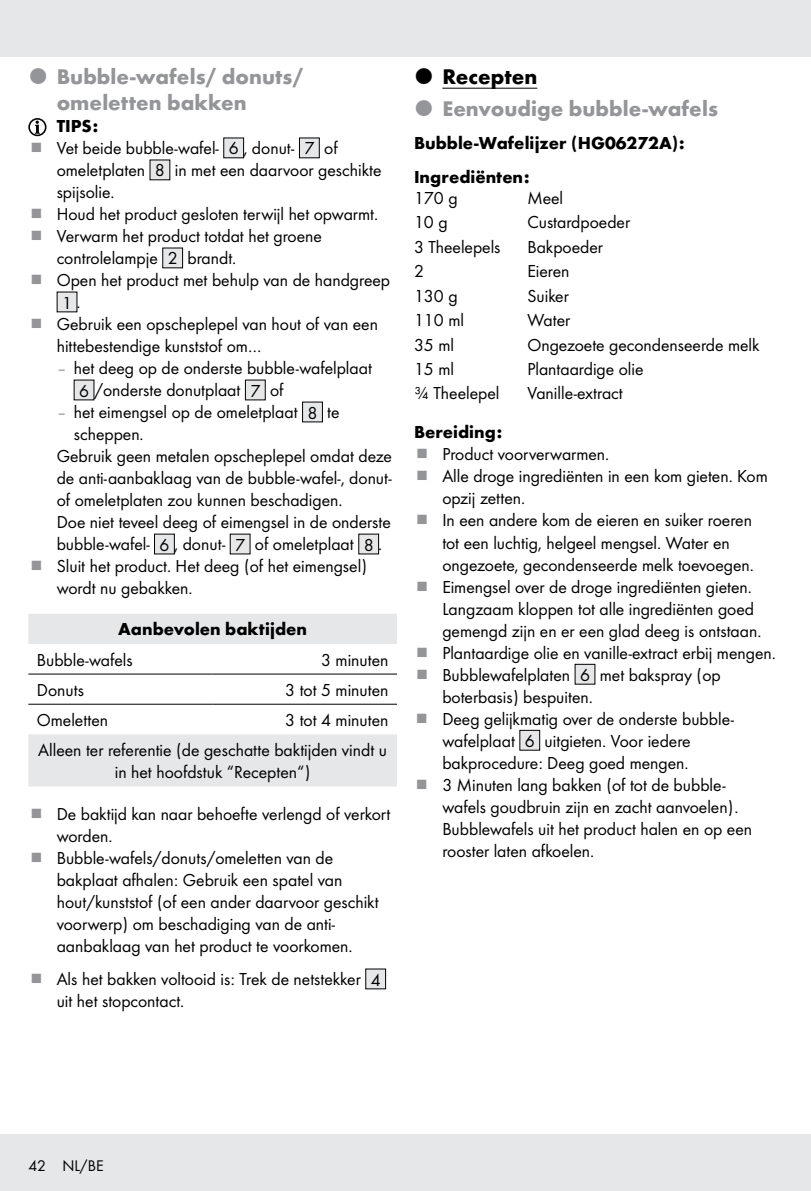
<style>
.page{position:relative;width:811px;height:1191px;background:#fff}
.page>*{position:absolute;margin:0;border:0;box-sizing:border-box;transform-origin:0 0}
.t1{font:700 22px/26px "Futura";color:#939598}
.t2{font:700 22px "Futura";color:#000}
.t3{font:18px/22px "Futura Boo";color:#000}
.t4{font:700 18px/33.4px "Futura";color:#000}
.t5{font:16px "Futura Boo";color:#000}
.s1{color:#939598}
</style>
<div class="page">
<div style="left:0;top:1134px;width:811px;height:57px;background:#e6e7e8"></div>
<div style="left:0;top:0;width:811px;height:57px;background:#e6e7e8"></div>
<div style="left:28px;top:118px;width:18px;height:18px;border:2px solid #000;border-radius:50%"></div>
<svg style="left:35px;top:120px;width:5px;height:14px"></svg>
<div style="left:224px;top:138px;width:20px;height:20px;background:#e6e7e8"></div>
<div style="left:223px;top:138px;width:21px;height:20px;border:1px solid #000"></div>
<div style="left:299px;top:138px;width:20px;height:20px;background:#e6e7e8"></div>
<div style="left:299px;top:138px;width:21px;height:20px;border:1px solid #000"></div>
<div style="left:150px;top:160px;width:20px;height:20px;background:#e6e7e8"></div>
<div style="left:163px;top:248px;width:20px;height:20px;background:#e6e7e8"></div>
<div style="left:162px;top:248px;width:21px;height:20px;border:1px solid #000"></div>
<div style="left:57px;top:292px;width:20px;height:20px;background:#e6e7e8"></div>
<div style="left:74px;top:380px;width:20px;height:20px;background:#e6e7e8"></div>
<div style="left:245px;top:380px;width:20px;height:20px;background:#e6e7e8"></div>
<div style="left:245px;top:380px;width:21px;height:20px;border:1px solid #000"></div>
<div style="left:302px;top:402px;width:20px;height:20px;background:#e6e7e8"></div>
<div style="left:302px;top:402px;width:21px;height:20px;border:1px solid #000"></div>
<div style="left:154px;top:534px;width:20px;height:20px;background:#e6e7e8"></div>
<div style="left:154px;top:534px;width:21px;height:20px;border:1px solid #000"></div>
<div style="left:230px;top:534px;width:20px;height:20px;background:#e6e7e8"></div>
<div style="left:359px;top:534px;width:19px;height:20px;background:#e6e7e8"></div>
<div style="left:358px;top:534px;width:21px;height:20px;border:1px solid #000"></div>
<svg style="left:28px;top:614px;width:369px;height:172px"></svg>
<hr style="left:28px;top:673px;width:185px;height:1px;background:#000">
<hr style="left:213px;top:673px;width:184px;height:1px;background:#000">
<hr style="left:28px;top:703px;width:185px;height:1px;background:#000">
<hr style="left:213px;top:703px;width:184px;height:1px;background:#000">
<div style="left:366px;top:969px;width:19px;height:19px;background:#e6e7e8"></div>
<div style="left:365px;top:968px;width:21px;height:21px;border:1px solid #000"></div>
<hr style="left:442px;top:88px;width:95px;height:1px;background:#000">
<div style="left:575px;top:664px;width:20px;height:20px;background:#e6e7e8"></div>
<div style="left:520px;top:730px;width:20px;height:20px;background:#e6e7e8"></div>
<div style="left:519px;top:730px;width:21px;height:20px;border:1px solid #000"></div>
<p class="t1" style="left:57px;top:62px;width:248px">Bubble-wafels/ donuts/ omeletten bakken</p>
<p class="t4" style="left:57px;top:108px;width:43px">TIPS:</p>
<p class="t3" style="left:57px;top:136px;width:335px">Vet beide bubble-wafel- 6 , donut- 7 of omeletplaten 8 in met een daarvoor geschikte spijsolie.<br>Houd het product gesloten terwijl het opwarmt.<br>Verwarm het product totdat het groene controlelampje 2 brandt.<br>Open het product met behulp van de handgreep<br>1 .<br>Gebruik een opscheplepel van hout of van een hittebestendige kunststof om…</p>
<p class="t3" style="left:79px;top:356px;width:294px;text-indent:-22px"><span class="s1">–</span> het deeg op de onderste bubble-wafelplaat<br>6 /onderste donutplaat 7 of</p>
<p class="t3" style="left:57px;top:400px;width:284px"><span class="s1">–</span> het eimengsel op de omeletplaat 8 te</p>
<p class="t3" style="left:74px;top:422px;width:69px">scheppen.</p>
<p class="t3" style="left:57px;top:444px;width:337px">Gebruik geen metalen opscheplepel omdat deze</p>
<p class="t3" style="left:57px;top:466px;width:337px">de anti-aanbaklaag van de bubble-wafel-, donut-</p>
<p class="t3" style="left:57px;top:488px;width:285px">of omeletplaten zou kunnen beschadigen.</p>
<p class="t3" style="left:57px;top:510px;width:336px">Doe niet teveel deeg of eimengsel in de onderste</p>
<p class="t3" style="left:57px;top:532px;width:325px">bubble-wafel- 6 , donut- 7 of omeletplaat 8 .</p>
<p class="t3" style="left:57px;top:554px;width:312px">Sluit het product. Het deeg (of het eimengsel)</p>
<p class="t3" style="left:57px;top:576px;width:135px">wordt nu gebakken.</p>
<p class="t4" style="left:118px;top:611px;width:190px">Aanbevolen baktijden</p>
<p class="t3" style="left:37px;top:647px;width:97px">Bubble-wafels</p>
<p class="t3" style="left:321px;top:647px;width:69px">3 minuten</p>
<p class="t3" style="left:37px;top:678px;width:49px">Donuts</p>
<p class="t3" style="left:285px;top:678px;width:105px">3 tot 5 minuten</p>
<p class="t3" style="left:37px;top:708px;width:73px">Omeletten</p>
<p class="t3" style="left:38px;top:704px;width:352px;line-height:30.2px;text-align:right">3 tot 4 minuten<br>Alleen ter referentie (de geschatte baktijden vindt u</p>
<p class="t3" style="left:115px;top:760px;width:197px">in het hoofdstuk “Recepten“)</p>
<p class="t3" style="left:57px;top:802px;width:335px">De baktijd kan naar behoefte verlengd of verkort worden.<br>Bubble-wafels/donuts/omeletten van de bakplaat afhalen: Gebruik een spatel van hout/kunststof (of een ander daarvoor geschikt voorwerp) om beschadiging van de anti&shy;aanbaklaag van het product te voorkomen.</p>
<p class="t3" style="left:57px;top:967px;width:325px">Als het bakken voltooid is: Trek de netstekker 4 uit het stopcontact.</p>
<p class="t2" style="left:442px;top:61px;width:96px">Recepten</p>
<p class="t1" style="left:442px;top:94px;width:277px">Eenvoudige bubble-wafels</p>
<p class="t4" style="left:414px;top:125px;width:272px">Bubble-Wafelijzer (HG06272A):<br>Ingrediënten:</p>
<p class="t3" style="left:414px;top:186px;width:45px">170 g</p>
<p class="t3" style="left:527px;top:186px;width:37px">Meel</p>
<p class="t3" style="left:414px;top:210px;width:35px">10 g</p>
<p class="t3" style="left:527px;top:210px;width:104px">Custardpoeder</p>
<p class="t3" style="left:414px;top:235px;width:88px">3 Theelepels</p>
<p class="t3" style="left:527px;top:235px;width:77px">Bakpoeder</p>
<p class="t3" style="left:414px;top:259px;width:11px">2</p>
<p class="t3" style="left:527px;top:259px;width:43px">Eieren</p>
<p class="t3" style="left:414px;top:284px;width:45px">130 g</p>
<p class="t3" style="left:527px;top:284px;width:43px">Suiker</p>
<p class="t3" style="left:414px;top:308px;width:52px">110 ml</p>
<p class="t3" style="left:527px;top:308px;width:44px">Water</p>
<p class="t3" style="left:414px;top:332px;width:42px">35 ml</p>
<p class="t3" style="left:527px;top:332px;width:234px">Ongezoete gecondenseerde melk</p>
<p class="t3" style="left:414px;top:357px;width:42px">15 ml</p>
<p class="t3" style="left:527px;top:357px;width:118px">Plantaardige olie</p>
<p class="t3" style="left:414px;top:381px;width:87px">¾ Theelepel</p>
<p class="t3" style="left:527px;top:381px;width:97px">Vanille-extract</p>
<p class="t4" style="left:414px;top:414px;width:90px">Bereiding:</p>
<p class="t3" style="left:442px;top:442px;width:333px">Product voorverwarmen.<br>Alle droge ingrediënten in een kom gieten. Kom opzij zetten.<br>In een andere kom de eieren en suiker roeren<br>tot een luchtig, helgeel mengsel. Water en ongezoete, gecondenseerde melk toevoegen.<br>Eimengsel over de droge ingrediënten gieten.<br>Langzaam kloppen tot alle ingrediënten goed gemengd zijn en er een glad deeg is ontstaan.<br>Plantaardige olie en vanille-extract erbij mengen.<br>Bubblewafelplaten 6 met bakspray (op boterbasis) bespuiten.<br>Deeg gelijkmatig over de onderste bubble&shy;wafelplaat 6 uitgieten. Voor iedere bakprocedure: Deeg goed mengen.<br>3 Minuten lang bakken (of tot de bubble&shy;wafels goudbruin zijn en zacht aanvoelen).<br>Bubblewafels uit het product halen en op een rooster laten afkoelen.</p>
<p class="t5" style="left:28px;top:1155px;width:77px">42 NL/BE</p>
</div>
